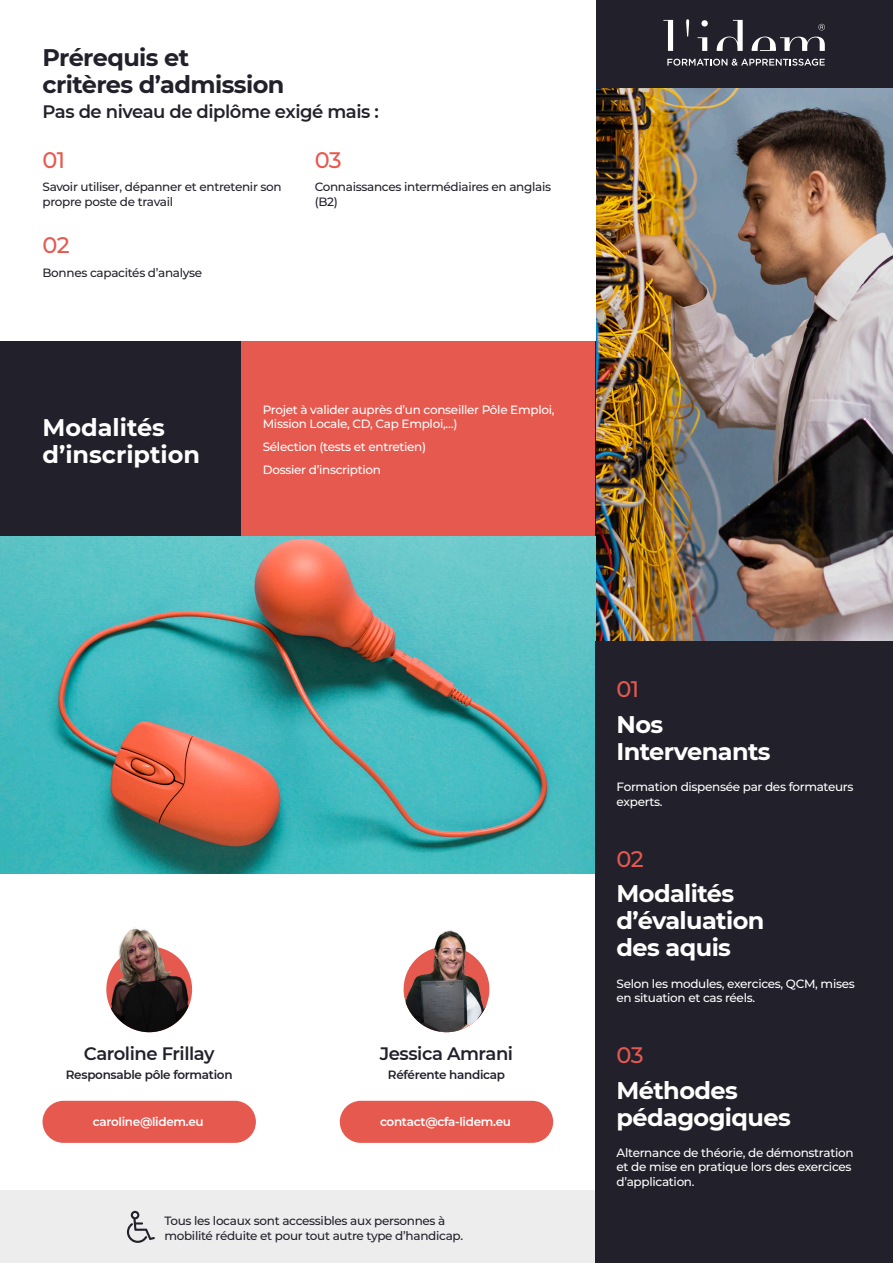
<style>
.page{position:relative;width:893px;height:1263px;background:#fff}
.page>*{position:absolute;margin:0;border:0;box-sizing:border-box;transform-origin:0 0}
.t1{font:700 24px/27px "Montserrat";letter-spacing:-.025em;color:#fff}
.t2{font:700 24px "Montserrat";letter-spacing:-.025em;color:#22212b}
.t3{font:700 24px/27px "Montserrat";color:#fff}
.t4{font:500 22.5px "Montserrat";letter-spacing:-.03em;color:#e6594f}
.t5{font:600 18px "Montserrat";letter-spacing:-.025em;color:#22212b}
.t6{font:500 12px/14.4px "Montserrat";letter-spacing:-.025em;color:#fff}
.t7{font:500 12px/14.4px "Montserrat";letter-spacing:-.025em;color:#22212b}
.t8{font:600 12px "Montserrat";letter-spacing:-.025em;color:#22212b}
.t9{font:600 12px "Montserrat";letter-spacing:-.025em;color:#fff}
</style>
<div class="page">
<div style="left:0;top:1191px;width:595px;height:72px;background:#ededed"></div>
<div style="left:595px;top:0;width:298px;height:88px;background:#22212b"></div>
<img style="left:595px;top:88px;width:298px;height:554px">
<img style="left:0;top:536px;width:595px;height:338px">
<div style="left:595px;top:642px;width:298px;height:621px;background:#22212b"></div>
<div style="left:43px;top:1101px;width:213px;height:42px;background:#e6594f;border-radius:21px"></div>
<img style="left:106px;top:927px;width:86px;height:105px">
<svg style="left:127px;top:1211px;width:28px;height:32px"></svg>
<div style="left:0;top:340px;width:595px;height:196px;background:#22212b"></div>
<div style="left:242px;top:340px;width:353px;height:196px;background:#e6594f"></div>
<svg style="left:686px;top:19px;width:3px;height:18px"></svg>
<svg style="left:663px;top:20px;width:10px;height:31px"></svg>
<svg style="left:698px;top:37px;width:9px;height:14px"></svg>
<svg style="left:701px;top:20px;width:7px;height:7px"></svg>
<svg style="left:717px;top:20px;width:26px;height:31px"></svg>
<svg style="left:752px;top:37px;width:73px;height:14px"></svg>
<svg style="left:667px;top:59px;width:158px;height:7px"></svg>
<svg style="left:818px;top:24px;width:7px;height:6px"></svg>
<div style="left:340px;top:1101px;width:213px;height:42px;background:#e6594f;border-radius:21px"></div>
<img style="left:404px;top:930px;width:85px;height:102px">
<p class="t2" style="left:43px;top:40px;width:148px">Prérequis et</p>
<p class="t2" style="left:43px;top:67px;width:243px">critères d’admission</p>
<p class="t5" style="left:43px;top:99px;width:338px">Pas de niveau de diplôme exigé mais :</p>
<p class="t4" style="left:43px;top:144px;width:24px">01</p>
<p class="t4" style="left:315px;top:144px;width:29px">03</p>
<p class="t7" style="left:315px;top:179px;width:238px">Connaissances intermédiaires en anglais (B2)</p>
<p class="t4" style="left:43px;top:229px;width:29px">02</p>
<p class="t7" style="left:43px;top:265px;width:161px">Bonnes capacités d’analyse</p>
<p class="t7" style="left:43px;top:179px;width:241px">Savoir utiliser, dépanner et entretenir son propre poste de travail</p>
<p class="t3" style="left:43px;top:413px;width:159px">Modalités d’inscription</p>
<p class="t6" style="left:263px;top:402px;width:293px">Projet à valider auprès d’un conseiller Pôle Emploi,<br>Mission Locale, CD, Cap Emploi,…)</p>
<p class="t6" style="left:263px;top:439px;width:165px">Sélection (tests et entretien)</p>
<p class="t6" style="left:263px;top:462px;width:120px">Dossier d’inscription</p>
<p class="t5" style="left:84px;top:1041px;width:132px">Caroline Frillay</p>
<p class="t8" style="left:66px;top:1066px;width:168px">Responsable pôle formation</p>
<p class="t9" style="left:93px;top:1113px;width:112px">caroline@lidem.eu</p>
<p class="t5" style="left:380px;top:1041px;width:135px">Jessica Amrani</p>
<p class="t8" style="left:388px;top:1066px;width:119px">Référente handicap</p>
<p class="t9" style="left:380px;top:1113px;width:133px">contact@cfa-lidem.eu</p>
<p class="t7" style="left:164px;top:1213px;width:300px">Tous les locaux sont accessibles aux personnes à mobilité réduite et pour tout autre type d’handicap.</p>
<p class="t4" style="left:617px;top:674px;width:24px">01</p>
<p class="t1" style="left:617px;top:710px;width:48px">Nos</p>
<p class="t1" style="left:617px;top:737px;width:156px">Intervenants</p>
<p class="t6" style="left:617px;top:779px;width:238px">Formation dispensée par des formateurs experts.</p>
<p class="t4" style="left:617px;top:843px;width:29px">02</p>
<p class="t1" style="left:617px;top:879px;width:149px">Modalités d’évaluation</p>
<p class="t1" style="left:617px;top:933px;width:116px">des aquis</p>
<p class="t6" style="left:617px;top:976px;width:240px">Selon les modules, exercices, QCM, mises en situation et cas réels.</p>
<p class="t4" style="left:617px;top:1039px;width:29px">03</p>
<p class="t1" style="left:617px;top:1075px;width:176px">Méthodes pédagogiques</p>
<p class="t6" style="left:617px;top:1145px;width:238px">Alternance de théorie, de démonstration et de mise en pratique lors des exercices d’application.</p>
</div>
